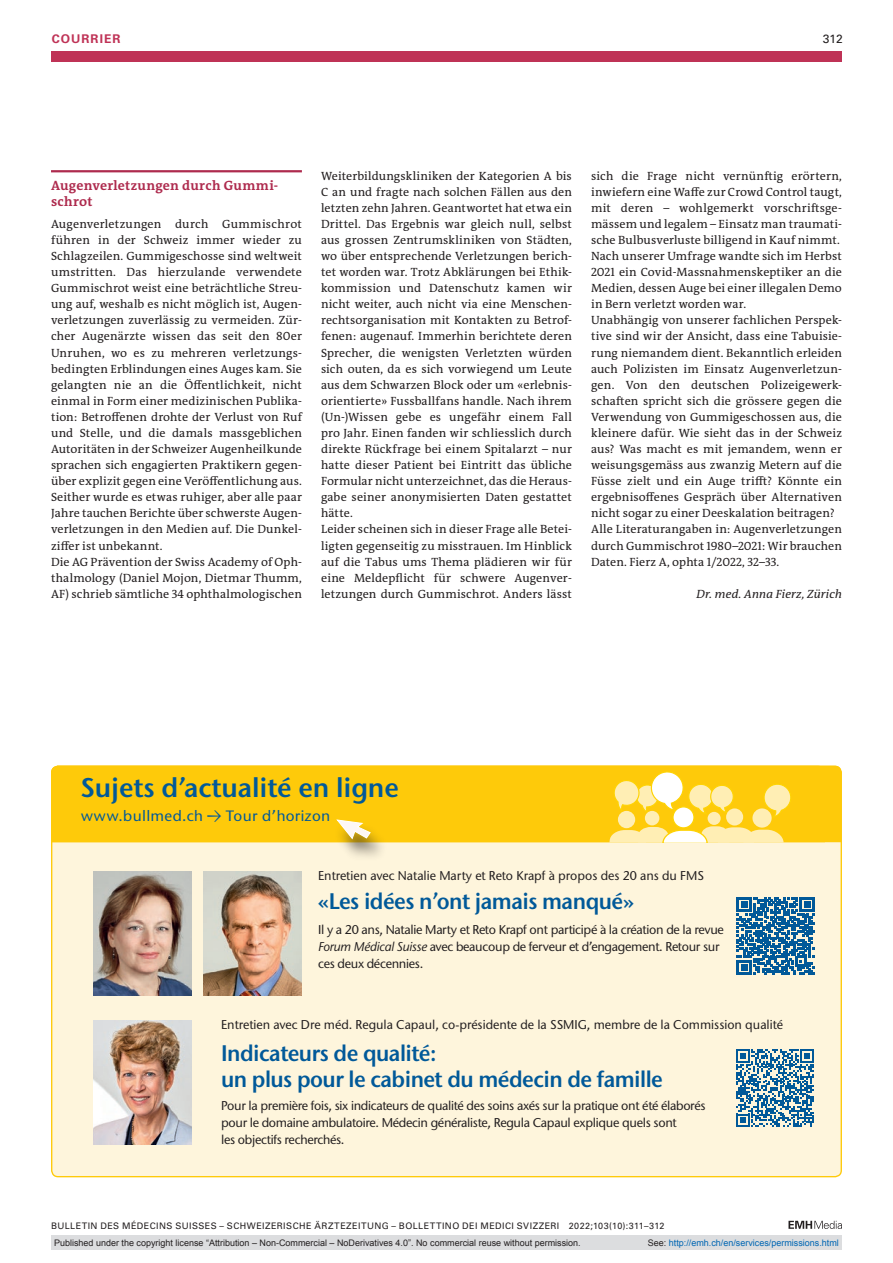
<style>
.page{position:relative;width:893px;height:1263px;background:#fff}
.page>*{position:absolute;margin:0;border:0;box-sizing:border-box;transform-origin:0 0}
.t1{font:600 27px "Stone Sans ITC Std";letter-spacing:-.005em;color:#015999}
.t2{font:600 22.5px/26.5px "Stone Sans ITC Std";letter-spacing:-.025em;color:#015999;scale:.95 1}
.t3{font:500 15px "Stone Sans ITC Std";letter-spacing:.02em;color:#015999}
.section-h1{font:700 13.5px/16px "The Antiqua B W7";letter-spacing:.02em;color:#ae2b4e}
.t4{font:500 12.75px/17.2px "Stone Sans ITC Std";letter-spacing:-.025em;color:#231f20}
.t5{font:500 12.75px "Stone Sans ITC Std";color:#231f20}
.section-pn{font:12px/16px "The Antiqua B W5 Plain";letter-spacing:.01em;color:#231f20;text-align:justify}
.author-notes{font:italic 12px "The Antiqua B W5 Plain";letter-spacing:.01em;color:#231f20}
.ressort{font:700 12px "Univers LT Std";letter-spacing:.085em;color:#bf3256}
.ressort-2{font:12px "Univers LT Std";color:#231f20}
.t6{font:9px "Arial";color:#231f20}
.fusszeile{font:9px "Univers LT Std";letter-spacing:.05em;color:#231f20}
.t7{font:9px "Arial";color:#0066b3}
.s1{font-family:"The Antiqua B W5 Plain";font-weight:400}
.s2{font-style:italic}
.s3{color:#231f20}
</style>
<div class="page">
<svg style="left:788px;top:1221px;width:54px;height:8px"></svg>
<hr style="left:51px;top:170px;width:251px;height:2px;background:#ae2b4e">
<div style="left:51px;top:51px;width:791px;height:11px;background:#bf3256"></div>
<div style="left:52px;top:766px;width:789px;height:411px;background:#fef5dc;border-radius:6px"></div>
<svg style="left:51px;top:765px;width:775px;height:78px;background:#fede6e"></svg>
<div style="left:52px;top:766px;width:789px;height:76px;background:#feca0a"></div>
<svg style="left:761px;top:781px;width:33px;height:38px"></svg>
<svg style="left:612px;top:769px;width:124px;height:46px;background:#fedc5b"></svg>
<div style="left:708px;top:812px;width:13px;height:13px;background:#ffeeb4;border-radius:50%"></div>
<div style="left:726px;top:808px;width:17px;height:17px;background:#ffeeb4;border-radius:50%"></div>
<div style="left:645px;top:811px;width:14px;height:14px;background:#ffeeb4;border-radius:50%"></div>
<div style="left:618px;top:811px;width:17px;height:17px;background:#ffeeb4;border-radius:50%"></div>
<div style="left:673px;top:807px;width:21px;height:21px;background:#fff;border-radius:50%"></div>
<div style="left:672px;top:806px;width:23px;height:22px;border:1px solid #fed304;border-radius:50%"></div>
<svg style="left:609px;top:826px;width:175px;height:16px;background:#fee793"></svg>
<div style="left:752px;top:808px;width:20px;height:20px;background:#ffeeb4;border-radius:50%"></div>
<div style="left:333px;top:822px;width:55px;height:40px;background:#231f20;opacity:.6"></div>
<svg style="left:336px;top:819px;width:36px;height:21px"></svg>
<svg style="left:737px;top:897px;width:77px;height:78px"></svg>
<svg style="left:736px;top:1049px;width:78px;height:78px"></svg>
<img style="left:94px;top:871px;width:97px;height:125px">
<img style="left:94px;top:1020px;width:97px;height:125px">
<img style="left:203px;top:871px;width:98px;height:125px">
<div style="left:51px;top:1235px;width:791px;height:15px;background:#dcdddf"></div>
<p class="ressort" style="left:52px;top:31px;width:70px">COURRIER</p>
<p class="ressort-2" style="left:823px;top:31px;width:22px">312</p>
<p class="section-h1" style="left:51px;top:177px;width:229px">Augenverletzungen durch Gummi&shy;schrot</p>
<p class="section-pn" style="left:51px;top:216px;width:252px">Augenverletzungen durch Gummischrot führen in der Schweiz immer wieder zu Schlagzeilen. Gummigeschosse sind weltweit umstritten. Das hierzulande verwendete Gummischrot weist eine beträchtliche Streu&shy;ung auf, weshalb es nicht möglich ist, Augen&shy;verletzungen zuverlässig zu vermeiden. Zür&shy;cher Augenärzte wissen das seit den 80er Unruhen, wo es zu mehreren verletzungs&shy;bedingten Erblindungen eines Auges kam. Sie gelangten nie an die Öffentlichkeit, nicht einmal in Form einer medizinischen Publika&shy;tion: Betroffenen drohte der Verlust von Ruf und Stelle, und die damals massgeblichen Autoritäten in der Schweizer Augenheilkunde sprachen sich engagierten Praktikern gegen&shy;über explizit gegen eine Veröffentlichung aus.<br>Seither wurde es etwas ruhiger, aber alle paar Jahre tauchen Berichte über schwerste Augen&shy;verletzungen in den Medien auf. Die Dunkel&shy;ziffer ist unbekannt.</p>
<p class="section-pn" style="left:51px;top:554px;width:252px">Die AG Prävention der Swiss Academy of Oph&shy;thalmology (Daniel Mojon, Dietmar Thumm, AF) schrieb sämtliche 34 ophthalmologischen</p>
<p class="section-pn" style="left:321px;top:168px;width:252px">Weiterbildungskliniken der Kategorien A bis C an und fragte nach solchen Fällen aus den letzten zehn Jahren. Geantwortet hat etwa ein Drittel. Das Ergebnis war gleich null, selbst aus grossen Zentrumskliniken von Städten, wo über entsprechende Verletzungen berich&shy;tet worden war. Trotz Abklärungen bei Ethik&shy;kommission und Datenschutz kamen wir nicht weiter, auch nicht via eine Menschen&shy;rechtsorganisation mit Kontakten zu Betrof&shy;fenen: augenauf. Immerhin berichtete deren Sprecher, die wenigsten Verletzten würden sich outen, da es sich vorwiegend um Leute aus dem Schwarzen Block oder um «erlebnis&shy;orientierte» Fussballfans handle. Nach ihrem (Un-)Wissen gebe es ungefähr einem Fall pro Jahr. Einen fanden wir schliesslich durch direkte Rückfrage bei einem Spitalarzt – nur hatte dieser Patient bei Eintritt das übliche Formular nicht unterzeichnet, das die Heraus&shy;gabe seiner anonymisierten Daten gestattet hätte.</p>
<p class="section-pn" style="left:321px;top:521px;width:252px">Leider scheinen sich in dieser Frage alle Betei&shy;ligten gegenseitig zu misstrauen. Im Hinblick auf die Tabus ums Thema plädieren wir für eine Meldepflicht für schwere Augenver&shy;letzungen durch Gummischrot. Anders lässt</p>
<p class="section-pn" style="left:591px;top:168px;width:252px">sich die Frage nicht vernünftig erörtern, inwiefern eine Waffe zur Crowd Control taugt, mit deren – wohlgemerkt vorschriftsge&shy;mässem und legalem – Einsatz man traumati&shy;sche Bulbusverluste billigend in Kauf nimmt.</p>
<p class="section-pn" style="left:591px;top:248px;width:252px">Nach unserer Umfrage wandte sich im Herbst 2021 ein Covid-Massnahmenskeptiker an die Medien, dessen Auge bei einer illegalen Demo in Bern verletzt worden war.</p>
<p class="section-pn" style="left:591px;top:312px;width:252px">Unabhängig von unserer fachlichen Perspek&shy;tive sind wir der Ansicht, dass eine Tabuisie&shy;rung niemandem dient. Bekanntlich erleiden auch Polizisten im Einsatz Augenverletzun&shy;gen. Von den deutschen Polizeigewerk&shy;schaften spricht sich die grössere gegen die Verwendung von Gummigeschossen aus, die kleinere dafür. Wie sieht das in der Schweiz aus? Was macht es mit jemandem, wenn er weisungsgemäss aus zwanzig Metern auf die Füsse zielt und ein Auge trifft? Könnte ein ergebnisoffenes Gespräch über Alternativen nicht sogar zu einer Deeskalation beitragen?</p>
<p class="section-pn" style="left:591px;top:521px;width:252px">Alle Literaturangaben in: Augenverletzungen durch Gummischrot 1980–2021: Wir brauchen Daten. Fierz A, ophta 1/2022, 32–33.</p>
<p class="author-notes" style="left:697px;top:586px;width:147px">Dr. med. Anna Fierz, Zürich</p>
<p class="t1" style="left:81px;top:770px;width:320px">Sujets d’actualité en ligne</p>
<p class="t3" style="left:81px;top:807px;width:251px">www.bullmed.ch <span class="s1">→</span> Tour d’horizon</p>
<p class="t5" style="left:318px;top:868px;width:388px">Entretien avec Natalie Marty et Reto Krapf à propos des 20 ans du FMS</p>
<p class="t2" style="left:318px;top:887px;width:334px">«Les idées n’ont jamais manqué»</p>
<p class="t4" style="left:318px;top:920px;width:407px">Il y a 20 ans, Natalie Marty et Reto Krapf ont participé à la création de la revue<br><span class="s2">Forum Médical Suisse</span> avec beaucoup de ferveur et d’engagement. Retour sur ces deux décennies.</p>
<p class="t5" style="left:221px;top:1017px;width:563px">Entretien avec Dre méd. Regula Capaul, co-présidente de la SSMIG, membre de la Commission qualité</p>
<p class="t2" style="left:221px;top:1039px;width:467px">Indicateurs de qualité:<br>un plus pour le cabinet du médecin de famille</p>
<p class="t4" style="left:221px;top:1097px;width:486px">Pour la première fois, six indicateurs de qualité des soins axés sur la pratique ont été élaborés pour le domaine ambulatoire. Médecin généraliste, Regula Capaul explique quels sont<br>les objectifs recherchés.</p>
<p class="fusszeile" style="left:51px;top:1220px;width:615px">BULLETIN DES MÉDECINS SUISSES – SCHWEIZERISCHE ÄRZTEZEITUNG – BOLLETTINO DEI MEDICI SVIZZERI 2022;103(10):311–312</p>
<p class="t6" style="left:54px;top:1237px;width:528px">Published under the copyright license “Attribution – Non-Commercial – NoDerivatives 4.0”. No commercial reuse without permission.</p>
<p class="t7" style="left:648px;top:1237px;width:193px"><span class="s3">See:</span> http://emh.ch/en/services/permissions.html</p>
</div>
